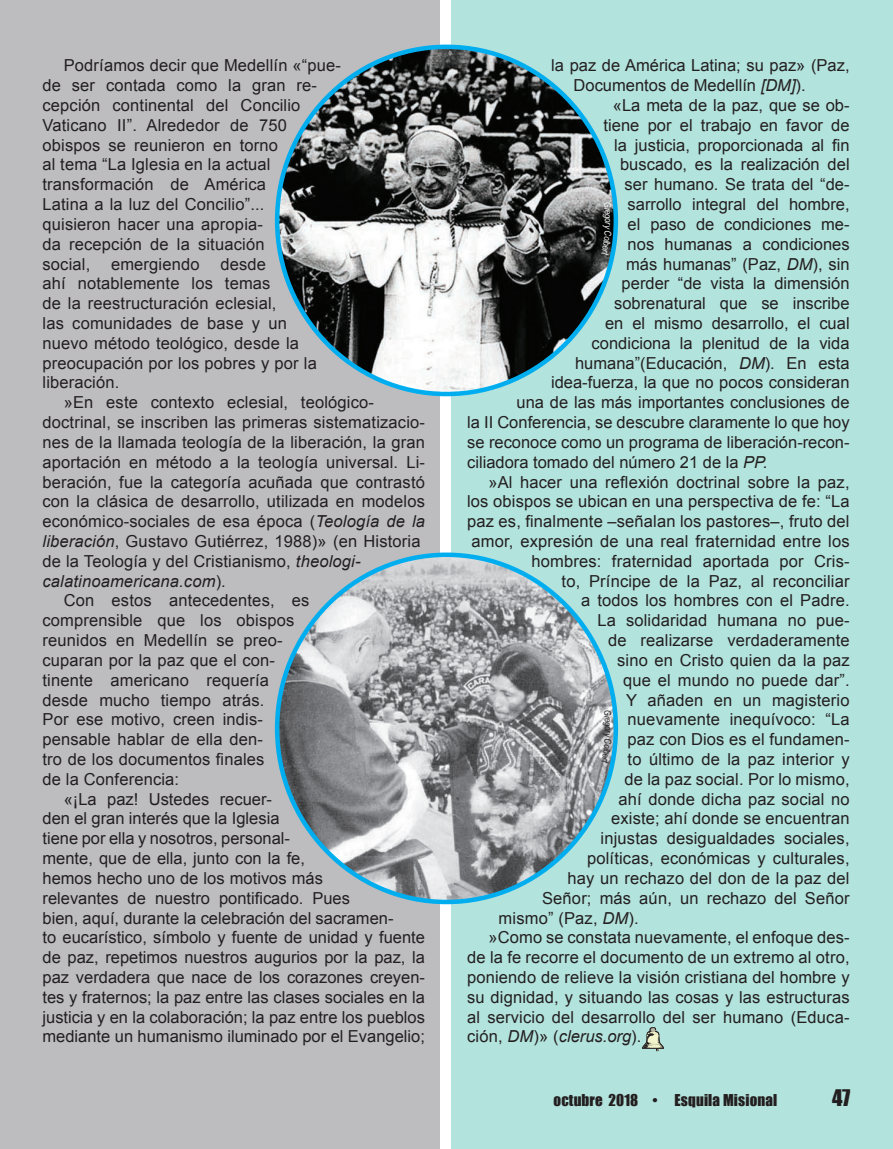
<style>
.page{position:relative;width:893px;height:1149px;background:#fff}
.page>*{position:absolute;margin:0;border:0;box-sizing:border-box;transform-origin:0 0}
.t1{font:21px "Impact";color:#231f20}
.Intenciones_del_mes{font:16.5px/19.8px "Arial";letter-spacing:.01em;color:#231f20}
.t2{font:15px "Impact";letter-spacing:.01em;color:#231f20}
.s1{font-style:italic}
</style>
<div class="page">
<div style="left:0;top:0;width:440px;height:1148px;background:#bdbdbf"></div>
<div style="left:451px;top:0;width:442px;height:1148px;background:#b3e3dd"></div>
<img style="left:277px;top:47px;width:339px;height:344px">
<img style="left:277px;top:557px;width:339px;height:344px">
<svg style="left:642px;top:1027px;width:22px;height:24px"></svg>
<svg style="left:601px;top:202px;width:11px;height:53px"></svg>
<svg style="left:601px;top:710px;width:11px;height:53px"></svg>
<p class="Intenciones_del_mes" style="left:43px;top:56px;width:300px;text-indent:21px">Podríamos decir que Medellín «“pue&shy;de ser contada como la gran re&shy;cepción continental del Concilio<br>Vaticano II”. Alrededor de 750 obispos se reunieron en torno<br>al tema “La Iglesia en la actual transformación de América<br>Latina a la luz del Concilio”...<br>quisieron hacer una apropia-<br>da recepción de la situación<br>social,</p>
<p class="Intenciones_del_mes" style="left:43px;top:254px;width:276px;text-indent:178px">desde<br>ahí notablemente los temas<br>de la reestructuración eclesial,<br>las comunidades de base y un nuevo método teológico, desde la preocupación por los pobres y por la liberación.</p>
<p class="Intenciones_del_mes" style="left:43px;top:392px;width:384px;text-indent:21px">»En este contexto eclesial, teológico&shy;doctrinal, se inscriben las primeras sistematizacio&shy;nes de la llamada teología de la liberación, la gran aportación en método a la teología universal. Li&shy;beración, fue la categoría acuñada que contrastó con la clásica de desarrollo, utilizada en modelos económico-sociales de esa época (<span class="s1">Teología de la liberación</span>, Gustavo Gutiérrez, 1988)» (en Historia de la Teología y del Cristianismo, <span class="s1">theologi&shy;calatinoamericana.com</span>).</p>
<p class="Intenciones_del_mes" style="left:43px;top:590px;width:268px;text-indent:21px">Con estos antecedentes, es comprensible que los obispos reunidos en Medellín se preo&shy;cuparan por la paz que el con&shy;tinente americano requería desde mucho tiempo atrás.<br>Por ese motivo, creen indis&shy;pensable hablar de ella den-<br>tro de los documentos finales<br>de la Conferencia:</p>
<p class="Intenciones_del_mes" style="left:43px;top:788px;width:384px;text-indent:21px">«¡La paz! Ustedes recuer-<br>den el gran interés que la Iglesia<br>tiene por ella y nosotros, personal-<br>mente, que de ella, junto con la fe,<br>hemos hecho uno de los motivos más<br>relevantes de nuestro pontificado. Pues<br>bien, aquí, durante la celebración del sacramen-<br>to eucarístico, símbolo y fuente de unidad y fuente de paz, repetimos nuestros augurios por la paz, la paz verdadera que nace de los corazones creyen&shy;tes y fraternos; la paz entre las clases sociales en la justicia y en la colaboración; la paz entre los pueblos mediante un humanismo iluminado por el Evangelio;</p>
<p class="Intenciones_del_mes" style="left:111px;top:254px;width:90px">emergiendo</p>
<p class="Intenciones_del_mes" style="left:574px;top:56px;width:277px;text-indent:-22px">la paz de América Latina; su paz» (Paz,<br>Documentos de Medellín <span class="s1">[DM]</span>).</p>
<p class="Intenciones_del_mes" style="left:613px;top:95px;width:238px">«La meta de la paz, que se ob-</p>
<p class="Intenciones_del_mes" style="left:604px;top:115px;width:247px">tiene por el trabajo en favor de</p>
<p class="Intenciones_del_mes" style="left:614px;top:135px;width:237px">la justicia, proporcionada al fin</p>
<p class="Intenciones_del_mes" style="left:620px;top:155px;width:231px">buscado, es la realización del</p>
<p class="Intenciones_del_mes" style="left:625px;top:175px;width:226px">ser humano. Se trata del “de-</p>
<p class="Intenciones_del_mes" style="left:628px;top:194px;width:223px">sarrollo integral del hombre,</p>
<p class="Intenciones_del_mes" style="left:628px;top:214px;width:223px">el paso de condiciones me-</p>
<p class="Intenciones_del_mes" style="left:628px;top:234px;width:223px">nos humanas a condiciones</p>
<p class="Intenciones_del_mes" style="left:626px;top:254px;width:225px">más humanas” (Paz, <span class="s1">DM</span>), sin</p>
<p class="Intenciones_del_mes" style="left:622px;top:274px;width:229px">perder “de vista la dimensión</p>
<p class="Intenciones_del_mes" style="left:614px;top:293px;width:237px">sobrenatural que se inscribe</p>
<p class="Intenciones_del_mes" style="left:605px;top:313px;width:246px">en el mismo desarrollo, el cual</p>
<p class="Intenciones_del_mes" style="left:592px;top:333px;width:259px">condiciona la plenitud de la vida</p>
<p class="Intenciones_del_mes" style="left:575px;top:353px;width:276px">humana”(Educación, <span class="s1">DM</span>). En esta</p>
<p class="Intenciones_del_mes" style="left:551px;top:373px;width:300px">idea-fuerza, la que no pocos consideran</p>
<p class="Intenciones_del_mes" style="left:517px;top:392px;width:335px">una de las más importantes conclusiones de</p>
<p class="Intenciones_del_mes" style="left:467px;top:412px;width:384px">la II Conferencia, se descubre claramente lo que hoy</p>
<p class="Intenciones_del_mes" style="left:467px;top:432px;width:384px">se reconoce como un programa de liberación-recon-</p>
<p class="Intenciones_del_mes" style="left:467px;top:452px;width:302px">ciliadora tomado del número 21 de la <span class="s1">PP.</span></p>
<p class="Intenciones_del_mes" style="left:488px;top:472px;width:363px">»Al hacer una reflexión doctrinal sobre la paz,</p>
<p class="Intenciones_del_mes" style="left:467px;top:491px;width:384px">los obispos se ubican en una perspectiva de fe: “La</p>
<p class="Intenciones_del_mes" style="left:467px;top:511px;width:384px">paz es, finalmente –señalan los pastores–, fruto del</p>
<p class="Intenciones_del_mes" style="left:472px;top:531px;width:379px">amor, expresión de una real fraternidad entre los</p>
<p class="Intenciones_del_mes" style="left:532px;top:551px;width:319px">hombres: fraternidad aportada por Cris-</p>
<p class="Intenciones_del_mes" style="left:562px;top:571px;width:289px">to, Príncipe de la Paz, al reconciliar</p>
<p class="Intenciones_del_mes" style="left:581px;top:590px;width:270px">a todos los hombres con el Padre.</p>
<p class="Intenciones_del_mes" style="left:598px;top:610px;width:253px">La solidaridad humana no pue-</p>
<p class="Intenciones_del_mes" style="left:608px;top:630px;width:243px">de realizarse verdaderamente</p>
<p class="Intenciones_del_mes" style="left:617px;top:650px;width:234px">sino en Cristo quien da la paz</p>
<p class="Intenciones_del_mes" style="left:623px;top:670px;width:228px">que el mundo no puede dar”.</p>
<p class="Intenciones_del_mes" style="left:626px;top:689px;width:225px">Y añaden en un magisterio</p>
<p class="Intenciones_del_mes" style="left:628px;top:709px;width:223px">nuevamente inequívoco: “La</p>
<p class="Intenciones_del_mes" style="left:628px;top:729px;width:223px">paz con Dios es el fundamen-</p>
<p class="Intenciones_del_mes" style="left:628px;top:749px;width:223px">to último de la paz interior y</p>
<p class="Intenciones_del_mes" style="left:625px;top:769px;width:226px">de la paz social. Por lo mismo,</p>
<p class="Intenciones_del_mes" style="left:619px;top:788px;width:232px">ahí donde dicha paz social no</p>
<p class="Intenciones_del_mes" style="left:611px;top:808px;width:240px">existe; ahí donde se encuentran</p>
<p class="Intenciones_del_mes" style="left:601px;top:828px;width:250px">injustas desigualdades sociales,</p>
<p class="Intenciones_del_mes" style="left:587px;top:848px;width:264px">políticas, económicas y culturales,</p>
<p class="Intenciones_del_mes" style="left:568px;top:868px;width:283px">hay un rechazo del don de la paz del</p>
<p class="Intenciones_del_mes" style="left:542px;top:887px;width:309px">Señor; más aún, un rechazo del Señor</p>
<p class="Intenciones_del_mes" style="left:499px;top:907px;width:142px">mismo” (Paz, <span class="s1">DM</span>).</p>
<p class="Intenciones_del_mes" style="left:467px;top:927px;width:384px;text-align:justify;text-indent:21px">»Como se constata nuevamente, el enfoque des&shy;de la fe recorre el documento de un extremo al otro, poniendo de relieve la visión cristiana del hombre y su dignidad, y situando las cosas y las estructuras al servicio del desarrollo del ser humano (Educa&shy;ción, <span class="s1">DM</span>)» (<span class="s1">clerus.org</span>).</p>
<p class="t2" style="left:554px;top:1088px;width:225px">octubre 2018 • Esquila Misional</p>
<p class="t1" style="left:832px;top:1081px;width:20px">47</p>
</div>
